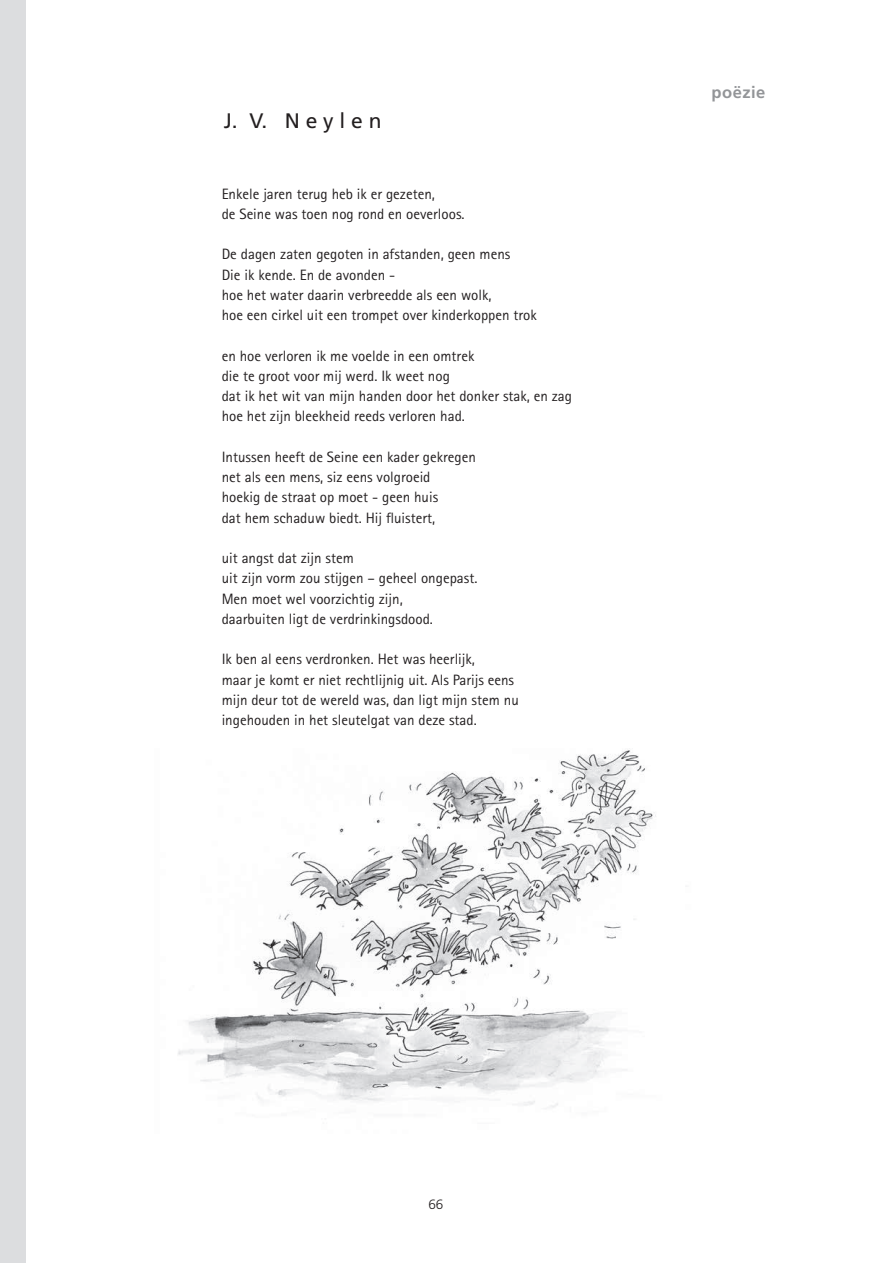
<style>
.page{position:relative;width:893px;height:1263px;background:#fff}
.page>*{position:absolute;margin:0;border:0;box-sizing:border-box;transform-origin:0 0}
.t1{font:21px "Frutiger";color:#231f20}
.t2{font:700 16.5px "Frutiger";letter-spacing:.03em;color:#939598}
.t3{font:15px/20.2px "Rotis Sans Serif";color:#231f20}
.t4{font:300 13.5px "Frutiger";color:#231f20}
</style>
<div class="page">
<img style="left:178px;top:750px;width:478px;height:358px">
<div style="left:0;top:0;width:26px;height:1263px;background:#dcdddf"></div>
<h1 class="t1" style="left:224px;top:108px;width:159px">J. V. N e y l e n</h1>
<p class="t3" style="left:222px;top:183px;width:244px">Enkele jaren terug heb ik er gezeten,<br>de Seine was toen nog rond en oeverloos.</p>
<p class="t3" style="left:222px;top:244px;width:317px">De dagen zaten gegoten in afstanden, geen mens<br>Die ik kende. En de avonden -<br>hoe het water daarin verbreedde als een wolk,<br>hoe een cirkel uit een trompet over kinderkoppen trok</p>
<p class="t3" style="left:222px;top:345px;width:352px">en hoe verloren ik me voelde in een omtrek<br>die te groot voor mij werd. Ik weet nog<br>dat ik het wit van mijn handen door het donker stak, en zag hoe het zijn bleekheid reeds verloren had.</p>
<p class="t3" style="left:222px;top:446px;width:256px">Intussen heeft de Seine een kader gekregen net als een mens, siz eens volgroeid<br>hoekig de straat op moet - geen huis<br>dat hem schaduw biedt. Hij fluistert,</p>
<p class="t3" style="left:222px;top:548px;width:257px">uit angst dat zijn stem<br>uit zijn vorm zou stijgen – geheel ongepast.<br>Men moet wel voorzichtig zijn,<br>daarbuiten ligt de verdrinkingsdood.</p>
<p class="t3" style="left:222px;top:649px;width:299px">Ik ben al eens verdronken. Het was heerlijk,<br>maar je komt er niet rechtlijnig uit. Als Parijs eens mijn deur tot de wereld was, dan ligt mijn stem nu ingehouden in het sleutelgat van deze stad.</p>
<p class="t2" style="left:712px;top:82px;width:55px">poëzie</p>
<p class="t4" style="left:428px;top:1196px;width:17px">66</p>
</div>
